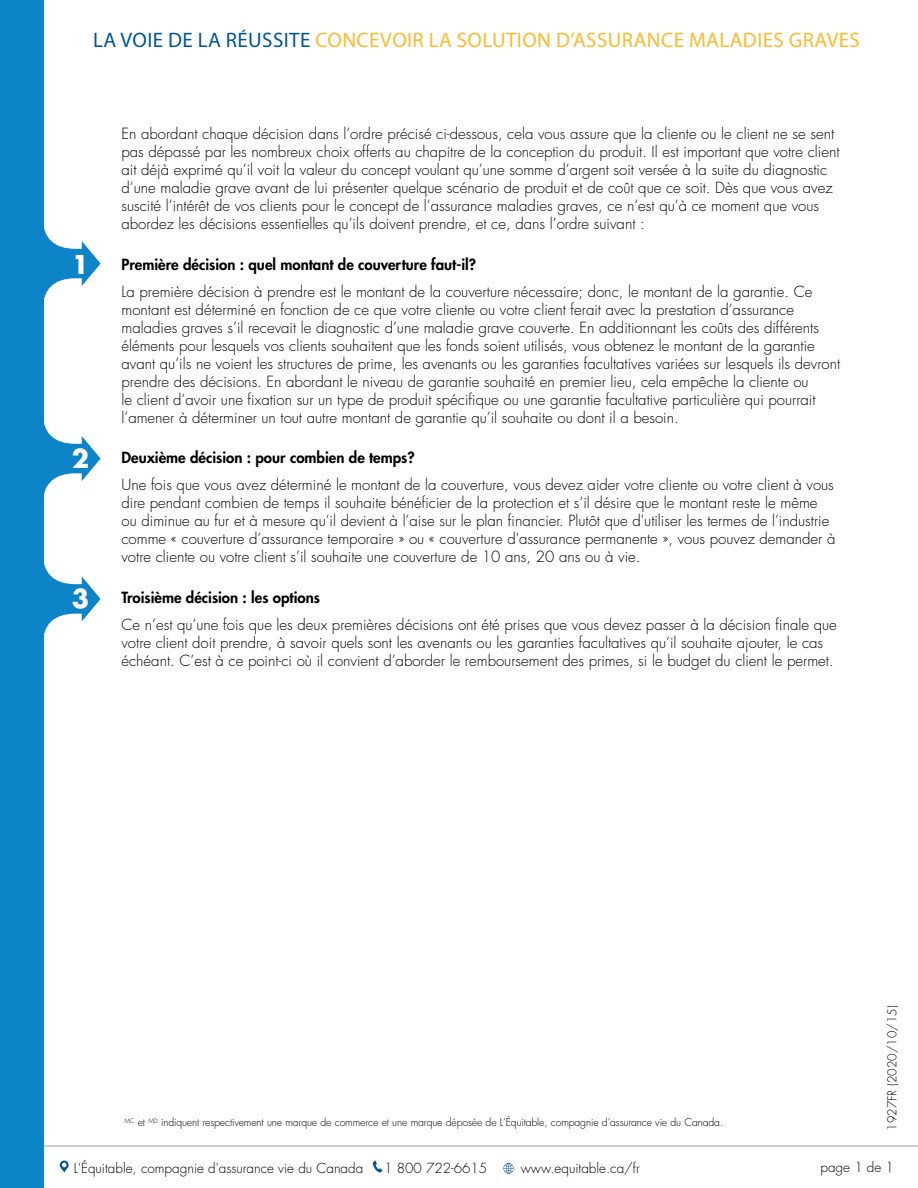
<style>
.page{position:relative;width:918px;height:1188px;background:#fff}
.page>*{position:absolute;margin:0;border:0;box-sizing:border-box;transform-origin:0 0}
.t1{font:700 25.2px "Futura Std";color:#fff}
.t2{font:21px "Myriad Pro";letter-spacing:.02em;color:#fdbb30}
.t3{font:300 15px/18px "Futura Std";color:#000}
.t4{font:800 15px "Futura Std";color:#000}
.t5{font:300 13.5px "Futura Std";color:#000}
.t6{font:300 12px "Futura Std";color:#000}
.t7{font:300 10.5px "Futura Std";letter-spacing:-.015em;color:#000}
.s1{color:#005596}
</style>
<div class="page">
<div style="left:0;top:0;width:43px;height:1188px;background:#0c84c7"></div>
<svg style="left:43px;top:219px;width:58px;height:89px"></svg>
<svg style="left:43px;top:414px;width:58px;height:89px"></svg>
<svg style="left:43px;top:554px;width:58px;height:90px"></svg>
<hr style="left:43px;top:1146px;width:875px;height:1px;background:#949ca1">
<svg style="left:373px;top:1161px;width:10px;height:11px"></svg>
<svg style="left:59px;top:1160px;width:10px;height:12px"></svg>
<svg style="left:503px;top:1163px;width:11px;height:11px"></svg>
<h2 class="t2" style="left:93px;top:27px;width:768px"><span class="s1">LA VOIE DE LA RÉUSSITE</span> CONCEVOIR LA SOLUTION D’ASSURANCE MALADIES GRAVES</h2>
<h1 class="t1" style="left:72px;top:248px;width:19px">1</h1>
<h1 class="t1" style="left:72px;top:442px;width:19px">2</h1>
<h1 class="t1" style="left:72px;top:581px;width:19px">3</h1>
<p class="t3" style="left:122px;top:125px;width:719px">En abordant chaque décision dans l’ordre précisé ci-dessous, cela vous assure que la cliente ou le client ne se sent pas dépassé par les nombreux choix offerts au chapitre de la conception du produit. Il est important que votre client ait déjà exprimé qu’il voit la valeur du concept voulant qu’une somme d’argent soit versée à la suite du diagnostic d’une maladie grave avant de lui présenter quelque scénario de produit et de coût que ce soit. Dès que vous avez suscité l’intérêt de vos clients pour le concept de l’assurance maladies graves, ce n’est qu’à ce moment que vous abordez les décisions essentielles qu’ils doivent prendre, et ce, dans l’ordre suivant :</p>
<p class="t4" style="left:122px;top:255px;width:356px">Première décision : quel montant de couverture faut-il?</p>
<p class="t3" style="left:122px;top:283px;width:720px">La première décision à prendre est le montant de la couverture nécessaire; donc, le montant de la garantie. Ce montant est déterminé en fonction de ce que votre cliente ou votre client ferait avec la prestation d’assurance maladies graves s’il recevait le diagnostic d’une maladie grave couverte. En additionnant les coûts des différents éléments pour lesquels vos clients souhaitent que les fonds soient utilisés, vous obtenez le montant de la garantie avant qu’ils ne voient les structures de prime, les avenants ou les garanties facultatives variées sur lesquels ils devront prendre des décisions. En abordant le niveau de garantie souhaité en premier lieu, cela empêche la cliente ou<br>le client d’avoir une fixation sur un type de produit spécifique ou une garantie facultative particulière qui pourrait l’amener à déterminer un tout autre montant de garantie qu’il souhaite ou dont il a besoin.</p>
<p class="t4" style="left:122px;top:448px;width:295px">Deuxième décision : pour combien de temps?</p>
<p class="t3" style="left:122px;top:476px;width:716px">Une fois que vous avez déterminé le montant de la couverture, vous devez aider votre cliente ou votre client à vous dire pendant combien de temps il souhaite bénéficier de la protection et s’il désire que le montant reste le même ou diminue au fur et à mesure qu’il devient à l’aise sur le plan financier. Plutôt que d'utiliser les termes de l’industrie comme « couverture d’assurance temporaire » ou « couverture d'assurance permanente », vous pouvez demander à votre cliente ou votre client s’il souhaite une couverture de 10 ans, 20 ans ou à vie.</p>
<p class="t4" style="left:122px;top:588px;width:200px">Troisième décision : les options</p>
<p class="t3" style="left:122px;top:616px;width:717px">Ce n’est qu’une fois que les deux premières décisions ont été prises que vous devez passer à la décision finale que votre client doit prendre, à savoir quels sont les avenants ou les garanties facultatives qu’il souhaite ajouter, le cas échéant. C’est à ce point-ci où il convient d’aborder le remboursement des primes, si le budget du client le permet.</p>
<p class="t7" style="left:124px;top:1116px;width:600px"><sup>MC</sup> et <sup>MD</sup> indiquent respectivement une marque de commerce et une marque déposée de L’Équitable, compagnie d’assurance vie du Canada.</p>
<p class="t6" style="left:885px;top:1131px;width:127px;rotate:-90deg">1927FR (2020/10/15)</p>
<p class="t5" style="left:74px;top:1159px;width:291px">L'Équitable, compagnie d'assurance vie du Canada</p>
<p class="t5" style="left:384px;top:1159px;width:105px">1 800 722-6615</p>
<p class="t5" style="left:521px;top:1159px;width:121px">www.equitable.ca/fr</p>
<p class="t5" style="left:821px;top:1159px;width:75px">page 1 de 1</p>
</div>
